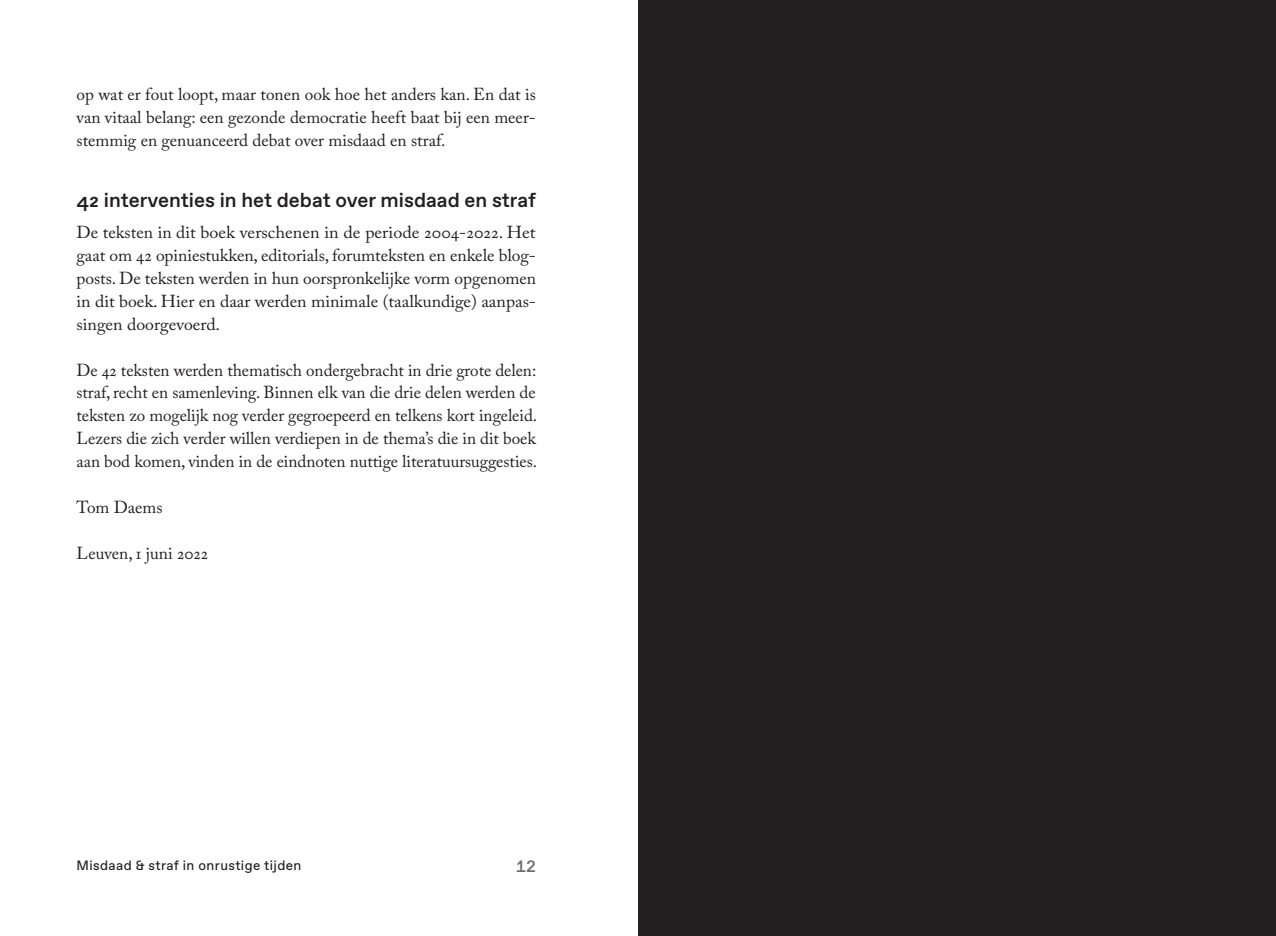
<style>
.page{position:relative;width:1276px;height:936px;background:#fff}
.page>*{position:absolute;margin:0;border:0;box-sizing:border-box;transform-origin:0 0}
.t1{font:500 20.25px "Favorit Pro";color:#231f20}
.t2{font:17.25px/23px "Adobe Caslon Pro";color:#231f20;text-align:justify}
.t3{font:500 16.5px "Favorit Pro";color:#6c6d70}
.t4{font:13.5px "Favorit Pro";letter-spacing:.03em;color:#231f20}
</style>
<div class="page">
<div style="left:638px;top:0;width:638px;height:935px;background:#231f20"></div>
<p class="t2" style="left:77px;top:82px;width:461px">op wat er fout loopt, maar tonen ook hoe het anders kan. En dat is van vitaal belang: een gezonde democratie heeft baat bij een meer&shy;stemmig en genuanceerd debat over misdaad en straf.</p>
<p class="t1" style="left:77px;top:187px;width:461px">42 interventies in het debat over misdaad en straf</p>
<p class="t2" style="left:77px;top:220px;width:461px">De teksten in dit boek verschenen in de periode 2004-2022. Het gaat om 42 opiniestukken, editorials, forumteksten en enkele blog&shy;posts. De teksten werden in hun oorspronkelijke vorm opgenomen in dit boek. Hier en daar werden minimale (taalkundige) aanpas&shy;singen doorgevoerd.</p>
<p class="t2" style="left:77px;top:358px;width:462px">De 42 teksten werden thematisch ondergebracht in drie grote delen: straf, recht en samenleving. Binnen elk van die drie delen werden de teksten zo mogelijk nog verder gegroepeerd en telkens kort ingeleid.<br>Lezers die zich verder willen verdiepen in de thema’s die in dit boek aan bod komen, vinden in de eindnoten nuttige literatuursuggesties.</p>
<p class="t2" style="left:77px;top:496px;width:87px">Tom Daems</p>
<p class="t2" style="left:77px;top:541px;width:133px">Leuven, 1 juni 2022</p>
<p class="t4" style="left:77px;top:856px;width:226px">Misdaad &amp; straf in onrustige tijden</p>
<p class="t3" style="left:516px;top:854px;width:21px">12</p>
</div>
